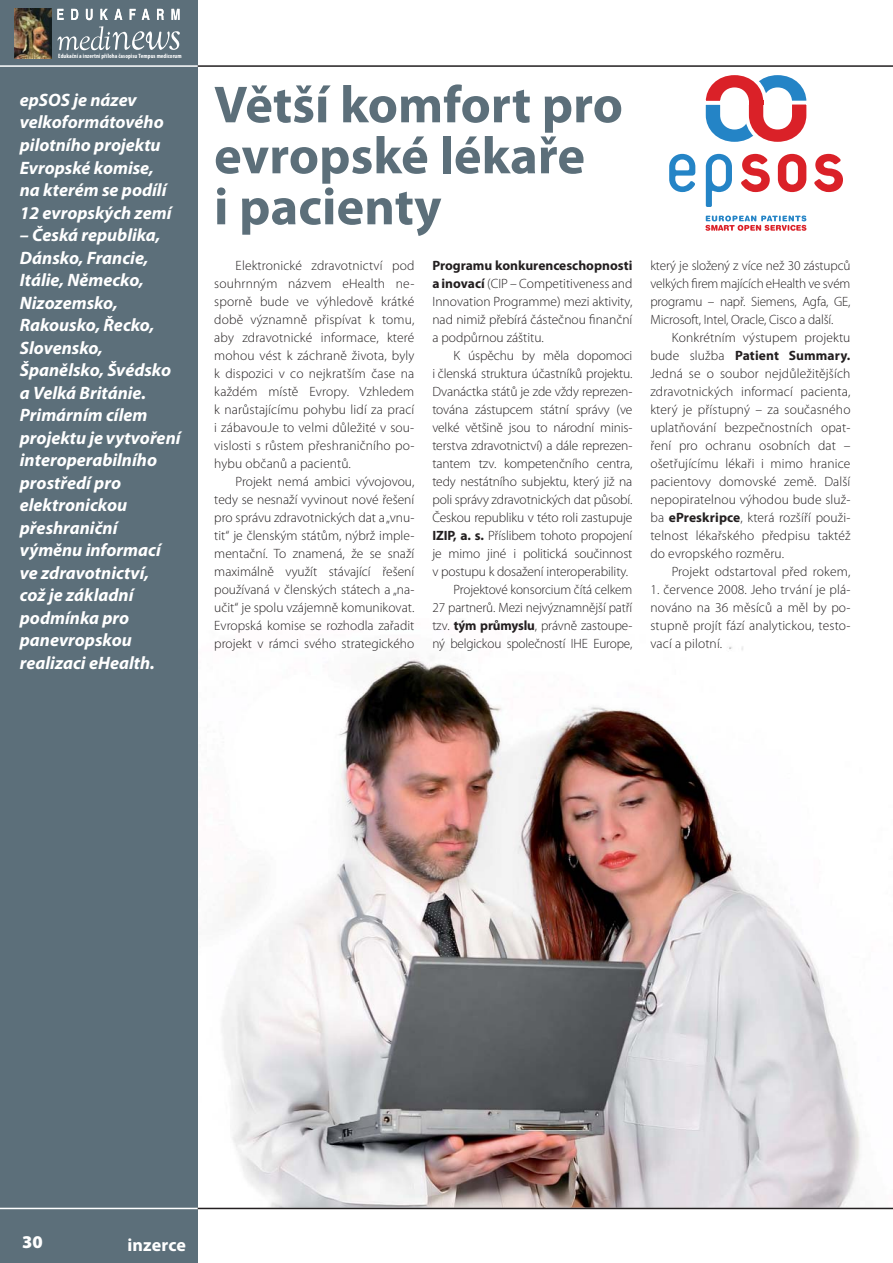
<style>
.page{position:relative;width:893px;height:1263px;background:#fff}
.page>*{position:absolute;margin:0;border:0;box-sizing:border-box;transform-origin:0 0}
.t1{font:700 52.5px/51px "Myriad Pro";color:#5c6f7a}
.t2{font:italic 700 18px/22.5px "Myriad Pro";color:#fff}
.t3{font:700 18px "Myriad Pro";letter-spacing:.005em;color:#fff}
.t4{font:900 18px "Myriad Pro";color:#fff}
.t5{font:300 13.5px/18px "Myriad Pro";letter-spacing:-.01em;color:#231f20;text-align:justify}
.t6{font:300 13.5px "Myriad Pro";letter-spacing:.01em;color:#231f20}
.t7{font:700 condensed 6.15px "Myriad Pro";letter-spacing:.01em;color:#fff}
.s1{font-weight:700}
</style>
<div class="page">
<img style="left:198px;top:646px;width:695px;height:562px">
<div style="left:0;top:0;width:198px;height:1263px;background:#5c6f7a"></div>
<img style="left:15px;top:9px;width:37px;height:49px">
<svg style="left:57px;top:9px;width:7px;height:11px"></svg>
<svg style="left:71px;top:9px;width:7px;height:11px"></svg>
<svg style="left:86px;top:9px;width:7px;height:11px"></svg>
<svg style="left:101px;top:9px;width:7px;height:11px"></svg>
<svg style="left:114px;top:9px;width:8px;height:11px"></svg>
<svg style="left:130px;top:9px;width:6px;height:11px"></svg>
<svg style="left:142px;top:9px;width:8px;height:11px"></svg>
<svg style="left:157px;top:9px;width:7px;height:11px"></svg>
<svg style="left:172px;top:9px;width:8px;height:11px"></svg>
<svg style="left:58px;top:26px;width:122px;height:24px"></svg>
<hr style="left:0;top:65px;width:893px;height:2px;background:#fff">
<hr style="left:198px;top:65px;width:695px;height:2px;background:#231f20">
<hr style="left:0;top:1208px;width:893px;height:1px;background:#fff">
<hr style="left:198px;top:1208px;width:695px;height:1px;background:#231f20">
<svg style="left:741px;top:154px;width:29px;height:38px"></svg>
<svg style="left:778px;top:154px;width:28px;height:38px"></svg>
<svg style="left:814px;top:154px;width:29px;height:38px"></svg>
<svg style="left:669px;top:154px;width:26px;height:38px"></svg>
<svg style="left:706px;top:154px;width:26px;height:53px"></svg>
<svg style="left:705px;top:216px;width:101px;height:15px"></svg>
<svg style="left:705px;top:75px;width:102px;height:67px"></svg>
<hr style="left:749px;top:101px;width:14px;height:4px;background:#da2128">
<p class="t7" style="left:58px;top:52px;width:125px">Edukační a inzertní příloha časopisu Tempus medicorum</p>
<h2 class="t2" style="left:20px;top:90px;width:153px">epSOS je název velkoformátového pilotního projektu<br>Evropské komise, na kterém se podílí<br>12 evropských zemí</h2>
<p class="t2" style="left:20px;top:225px;width:162px">– Česká republika,<br>Dánsko, Francie,<br>Itálie, Německo,<br>Nizozemsko,<br>Rakousko, Řecko,<br>Slovensko,<br>Španělsko, Švédsko a Velká Británie.<br>Primárním cílem projektu je vytvoření interoperabilního prostředí pro elektronickou přeshraniční výměnu informací ve zdravotnictví,<br>což je základní podmínka pro panevropskou realizaci eHealth.</p>
<h1 class="t1" style="left:214px;top:84px;width:410px">Větší komfort pro evropské lékaře<br>i pacienty</h1>
<p class="t5" style="left:214px;top:258px;width:202px;text-indent:21px">Elektronické zdravotnictví pod souhrnným názvem eHealth ne&shy;sporně bude ve výhledově krátké době významně přispívat k tomu, aby zdravotnické informace, které mohou vést k záchraně života, byly k dispozici v co nejkratším čase na každém místě Evropy. Vzhledem k narůstajícímu pohybu lidí za prací i zábavouJe to velmi důležité v sou&shy;vislosti s růstem přeshraničního po&shy;hybu občanů a pacientů.</p>
<p class="t5" style="left:214px;top:474px;width:202px;text-indent:21px">Projekt nemá ambici vývojovou, tedy se nesnaží vyvinout nové řešení pro správu zdravotnických dat a „vnu&shy;tit“ je členským státům, nýbrž imple&shy;mentační. To znamená, že se snaží maximálně využít stávající řešení používaná v členských státech a „na&shy;učit“ je spolu vzájemně komunikovat.<br>Evropská komise se rozhodla zařadit projekt v rámci svého strategického</p>
<p class="t5" style="left:432px;top:258px;width:202px"><span class="s1">Programu konkurenceschopnosti a inovací</span> (CIP – Competitiveness and Innovation Programme) mezi aktivity, nad nimiž přebírá částečnou finanční a podpůrnou záštitu.</p>
<p class="t5" style="left:454px;top:348px;width:180px">K úspěchu by měla dopomoci</p>
<p class="t5" style="left:432px;top:366px;width:202px">i členská struktura účastníků projektu.</p>
<p class="t5" style="left:432px;top:384px;width:202px">Dvanáctka států je zde vždy reprezen-</p>
<p class="t5" style="left:432px;top:402px;width:202px">tována zástupcem státní správy (ve</p>
<p class="t5" style="left:432px;top:420px;width:202px">velké většině jsou to národní minis-</p>
<p class="t5" style="left:432px;top:438px;width:202px">terstva zdravotnictví) a dále reprezen-</p>
<p class="t5" style="left:432px;top:456px;width:202px">tantem tzv. kompetenčního centra,</p>
<p class="t5" style="left:432px;top:474px;width:202px">tedy nestátního subjektu, který již na</p>
<p class="t5" style="left:432px;top:492px;width:202px">poli správy zdravotnických dat působí.</p>
<p class="t5" style="left:432px;top:510px;width:202px">Českou republiku v této roli zastupuje</p>
<p class="t5" style="left:432px;top:528px;width:202px"><span class="s1">IZIP, a. s.</span> Příslibem tohoto propojení</p>
<p class="t5" style="left:432px;top:546px;width:202px">je mimo jiné i politická součinnost</p>
<p class="t5" style="left:432px;top:564px;width:197px">v postupu k dosažení interoperability.</p>
<p class="t5" style="left:454px;top:582px;width:180px">Projektové konsorcium čítá celkem</p>
<p class="t5" style="left:432px;top:600px;width:202px">27 partnerů. Mezi nejvýznamnější patří</p>
<p class="t5" style="left:432px;top:618px;width:202px">tzv. <span class="s1">tým průmyslu</span>, právně zastoupe-</p>
<p class="t5" style="left:432px;top:636px;width:202px">ný belgickou společností IHE Europe,</p>
<p class="t5" style="left:650px;top:258px;width:202px">který je složený z více než 30 zástupců velkých firem majících eHealth ve svém programu – např. Siemens, Agfa, GE, Microsoft, Intel, Oracle, Cisco a další.</p>
<p class="t5" style="left:650px;top:330px;width:202px;text-indent:21px">Konkrétním výstupem projektu bude služba <span class="s1">Patient Summary.<br></span>Jedná se o soubor nejdůležitějších zdravotnických informací pacienta, který je přístupný – za současného uplatňování bezpečnostních opat&shy;ření pro ochranu osobních dat – ošetřujícímu lékaři i mimo hranice pacientovy domovské země. Další nepopiratelnou výhodou bude služ&shy;ba <span class="s1">ePreskripce</span>, která rozšíří použi&shy;telnost lékařského předpisu taktéž do evropského rozměru.</p>
<p class="t6" style="left:672px;top:566px;width:180px">Projekt odstartoval před rokem,</p>
<p class="t5" style="left:650px;top:582px;width:202px">1. července 2008. Jeho trvání je plá&shy;nováno na 36 měsíců a měl by po&shy;stupně projít fází analytickou, testo&shy;vací a pilotní.</p>
<h2 class="t4" style="left:22px;top:1236px;width:22px">30</h2>
<h2 class="t3" style="left:127px;top:1238px;width:60px">inzerce</h2>
</div>
